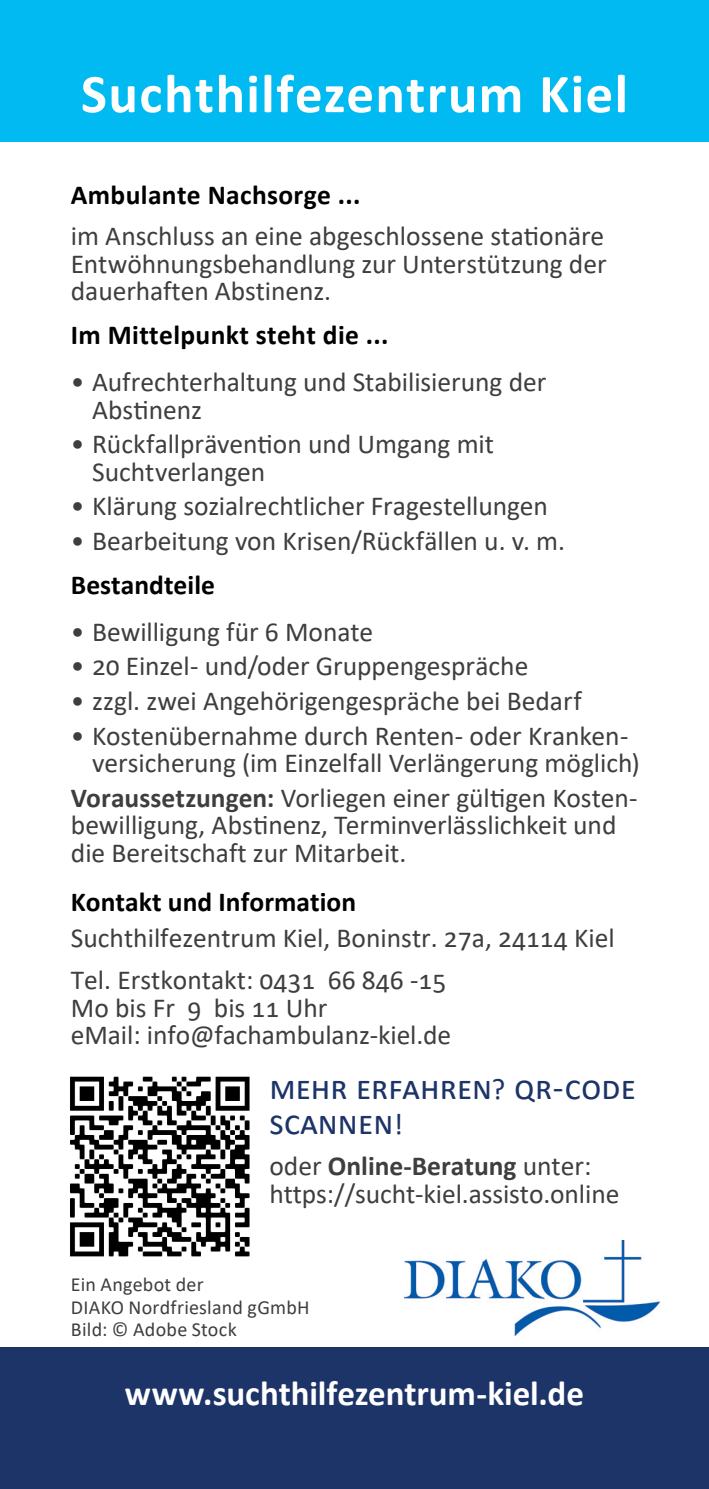
<style>
.page{position:relative;width:709px;height:1489px;background:#fff}
.page>*{position:absolute;margin:0;border:0;box-sizing:border-box;transform-origin:0 0}
.NF_Karte_Century_14p{font:700 55px "Calibri";letter-spacing:.025em;color:#fff}
.NF_Karte_www_weiß{font:700 35px "Calibri";letter-spacing:-.005em;color:#fff}
.NF_Karte_Fliesstext{font:35px/35px "Calibri";color:#1d3468}
.NF_Karte_Fliesstext-2{font:27.5px/27.5px "Calibri";color:#3e3e3f}
.NF-Karte_Text_Übersc{font:27.5px/41.8px "Calibri";letter-spacing:-.005em;color:#3e3e3f}
.NF-Karte_Text_Übersc-2{font:700 27.5px "Calibri";letter-spacing:.015em;color:#000}
.NF_Karte_Fliesstext-3{font:20px/22.5px "Calibri";letter-spacing:.01em;color:#3e3e3f}
.s1{font-weight:700;color:#000}
.s2{font-weight:700}
.s3{font-size:30px}
</style>
<div class="page">
<div style="left:0;top:0;width:709px;height:142px;background:#00baf1"></div>
<img style="left:405px;top:1240px;width:255px;height:94px">
<div style="left:0;top:1346px;width:709px;height:142px;background:#1d3468"></div>
<img style="left:70px;top:1076px;width:180px;height:181px">
<p class="NF_Karte_Century_14p" style="left:81px;top:55px;width:548px">Suchthilfezentrum Kiel</p>
<p class="NF-Karte_Text_Übersc" style="left:71px;top:173px;width:535px"><span class="s1">Ambulante Nachsorge ...<br></span>im Anschluss an eine abgeschlossene stationäre</p>
<p class="NF-Karte_Text_Übersc" style="left:71px;top:249px;width:537px;line-height:27.5px">Entwöhnungsbehandlung zur Unterstützung der dauerhaften Abstinenz.</p>
<p class="NF-Karte_Text_Übersc-2" style="left:71px;top:315px;width:319px">Im Mittelpunkt steht die ...</p>
<p class="NF_Karte_Fliesstext-2" style="left:92px;top:367px;width:456px;text-indent:-21px">• Aufrechterhaltung und Stabilisierung der<br>Abstinenz</p>
<p class="NF_Karte_Fliesstext-2" style="left:92px;top:429px;width:403px;text-indent:-21px">• Rückfallprävention und Umgang mit<br>Suchtverlangen</p>
<p class="NF_Karte_Fliesstext-2" style="left:71px;top:492px;width:478px">• Klärung sozialrechtlicher Fragestellungen</p>
<p class="NF_Karte_Fliesstext-2" style="left:71px;top:526px;width:496px">• Bearbeitung von Krisen/Rückfällen u. v. m.</p>
<p class="NF-Karte_Text_Übersc-2" style="left:71px;top:565px;width:146px">Bestandteile</p>
<p class="NF_Karte_Fliesstext-2" style="left:71px;top:617px;width:304px">• Bewilligung für 6 Monate</p>
<p class="NF_Karte_Fliesstext-2" style="left:71px;top:652px;width:459px">• 20 Einzel- und/oder Gruppengespräche</p>
<p class="NF_Karte_Fliesstext-2" style="left:71px;top:686px;width:512px">• zzgl. zwei Angehörigengespräche bei Bedarf</p>
<p class="NF_Karte_Fliesstext-2" style="left:92px;top:721px;width:549px;text-indent:-21px">• Kostenübernahme durch Renten- oder Kranken&shy;versicherung (im Einzelfall Verlängerung möglich)</p>
<p class="NF_Karte_Fliesstext-2" style="left:71px;top:783px;width:568px"><span class="s2">Voraussetzungen:</span> Vorliegen einer gültigen Kosten&shy;bewilligung, Abstinenz, Terminverlässlichkeit und die Bereitschaft zur Mitarbeit.</p>
<p class="NF_Karte_Fliesstext-2" style="left:71px;top:882px;width:545px;line-height:36.5px"><span class="s1">Kontakt und Information<br></span>Suchthilfezentrum Kiel, Boninstr. 27a, 24114 Kiel</p>
<p class="NF_Karte_Fliesstext-2" style="left:71px;top:965px;width:382px">Tel. Erstkontakt: 0431 66 846 -15<br>Mo bis Fr 9 bis 11 Uhr<br>eMail: info@fachambulanz-kiel.de</p>
<p class="NF_Karte_Fliesstext" style="left:269px;top:1068px;width:368px">mehr erfahren<span class="s3">?</span> qr-code scannen<span class="s3">!</span></p>
<p class="NF_Karte_Fliesstext-2" style="left:269px;top:1151px;width:351px">oder <span class="s2">Online-Beratung</span> unter: https://sucht-kiel.assisto.online</p>
<p class="NF_Karte_Fliesstext-3" style="left:71px;top:1272px;width:240px">Ein Angebot der<br>DIAKO Nordfriesland gGmbH</p>
<p class="NF_Karte_Fliesstext-3" style="left:71px;top:1317px;width:167px">Bild: © Adobe Stock</p>
<p class="NF_Karte_www_weiß" style="left:125px;top:1368px;width:460px">www.suchthilfezentrum-kiel.de</p>
</div>
